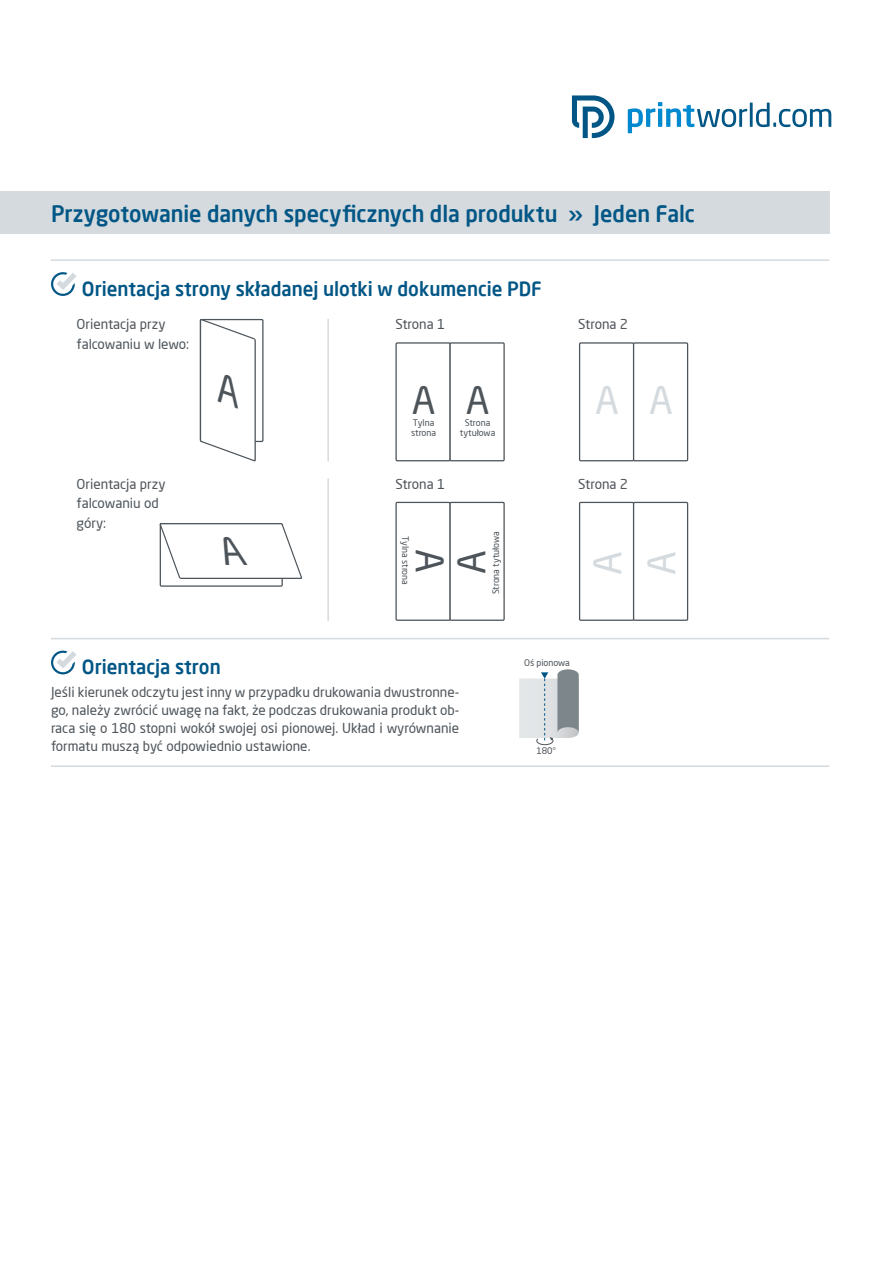
<style>
.page{position:relative;width:893px;height:1263px;background:#fff}
.page>*{position:absolute;margin:0;border:0;box-sizing:border-box;transform-origin:0 0}
.t1{font:37.5px "Neo Sans Pro";color:#4d545a}
.t2{font:37.5px "Neo Sans Pro";color:#d4dade}
.t3{font:italic 37.5px "Neo Sans Pro";color:#4d545a}
.t4{font:500 22.5px "Neo Sans Pro";color:#015685;scale:.96 1}
.t5{font:500 19.5px "Neo Sans Pro";color:#015685;scale:.96 1}
.t6{font:13.5px/18px "Neo Sans Pro";color:#4d545a}
.t7{font:9px/10.8px "Neo Sans Pro";color:#4d545a}
</style>
<div class="page">
<div style="left:0;top:191px;width:829px;height:43px;background:#d4dade"></div>
<svg style="left:628px;top:102px;width:203px;height:31px"></svg>
<svg style="left:572px;top:96px;width:42px;height:42px"></svg>
<svg style="left:51px;top:651px;width:26px;height:23px"></svg>
<hr style="left:51px;top:259px;width:778px;height:2px;background:#d4dade">
<hr style="left:51px;top:638px;width:778px;height:1px;background:#d4dade">
<hr style="left:51px;top:765px;width:778px;height:2px;background:#d4dade">
<svg style="left:519px;top:669px;width:60px;height:76px"></svg>
<div style="left:395px;top:342px;width:56px;height:119px;border:1px solid #4d545a"></div>
<div style="left:395px;top:502px;width:56px;height:119px;border:1px solid #4d545a"></div>
<div style="left:579px;top:342px;width:55px;height:119px;border:1px solid #4d545a"></div>
<div style="left:579px;top:502px;width:55px;height:119px;border:1px solid #4d545a"></div>
<div style="left:449px;top:342px;width:56px;height:119px;border:1px solid #4d545a"></div>
<div style="left:449px;top:502px;width:56px;height:119px;border:1px solid #4d545a"></div>
<div style="left:633px;top:342px;width:55px;height:119px;border:1px solid #4d545a"></div>
<div style="left:633px;top:502px;width:55px;height:119px;border:1px solid #4d545a"></div>
<div style="left:200px;top:319px;width:64px;height:123px;border:1px solid #4d545a"></div>
<div style="left:160px;top:523px;width:123px;height:64px;border:1px solid #4d545a"></div>
<svg style="left:159px;top:523px;width:144px;height:57px"></svg>
<svg style="left:51px;top:272px;width:25px;height:24px"></svg>
<hr style="left:327px;top:319px;width:2px;height:142px;background:#d4dade">
<hr style="left:327px;top:478px;width:2px;height:143px;background:#d4dade">
<svg style="left:199px;top:318px;width:57px;height:144px"></svg>
<h2 class="t4" style="left:51px;top:200px;width:672px">Przygotowanie danych specyficznych dla produktu » Jeden Falc</h2>
<h3 class="t5" style="left:82px;top:276px;width:481px">Orientacja strony składanej ulotki w dokumencie PDF</h3>
<p class="t6" style="left:77px;top:314px;width:114px;line-height:19.5px">Orientacja przy falcowaniu w lewo:</p>
<p class="t6" style="left:395px;top:315px;width:51px">Strona 1</p>
<p class="t6" style="left:77px;top:474px;width:91px;line-height:19.5px">Orientacja przy falcowaniu od góry:</p>
<h1 class="t3" style="left:225px;top:528px;width:42px">A</h1>
<h1 class="t1" style="left:412px;top:377px;width:25px">A</h1>
<p class="t7" style="left:411px;top:417px;width:26px">Tylna strona</p>
<h1 class="t1" style="left:466px;top:377px;width:25px">A</h1>
<p class="t7" style="left:460px;top:417px;width:37px;text-align:center">Strona tytułowa</p>
<p class="t6" style="left:395px;top:475px;width:51px">Strona 1</p>
<p class="t7" style="left:411px;top:536px;width:50px;rotate:90deg">Tylna strona</p>
<h1 class="t1" style="left:453px;top:549px;width:25px;rotate:90deg">A</h1>
<p class="t7" style="left:490px;top:594px;width:65px;rotate:-90deg">Strona tytułowa</p>
<h1 class="t1" style="left:449px;top:574px;width:25px;rotate:-90deg">A</h1>
<p class="t6" style="left:578px;top:315px;width:51px">Strona 2</p>
<h1 class="t2" style="left:595px;top:377px;width:25px">A</h1>
<h1 class="t2" style="left:649px;top:377px;width:25px">A</h1>
<p class="t6" style="left:578px;top:475px;width:51px">Strona 2</p>
<h1 class="t2" style="left:585px;top:575px;width:25px;rotate:-90deg">A</h1>
<h1 class="t2" style="left:639px;top:575px;width:25px;rotate:-90deg">A</h1>
<h3 class="t5" style="left:82px;top:655px;width:146px">Orientacja stron</h3>
<p class="t6" style="left:51px;top:682px;width:410px;text-align:justify">Jeśli kierunek odczytu jest inny w przypadku drukowania dwustronne&shy;go, należy zwrócić uwagę na fakt, że podczas drukowania produkt ob&shy;raca się o 180 stopni wokół swojej osi pionowej. Układ i wyrównanie formatu muszą być odpowiednio ustawione.</p>
<p class="t7" style="left:524px;top:657px;width:47px">Oś pionowa</p>
<p class="t7" style="left:536px;top:745px;width:21px">180°</p>
</div>
